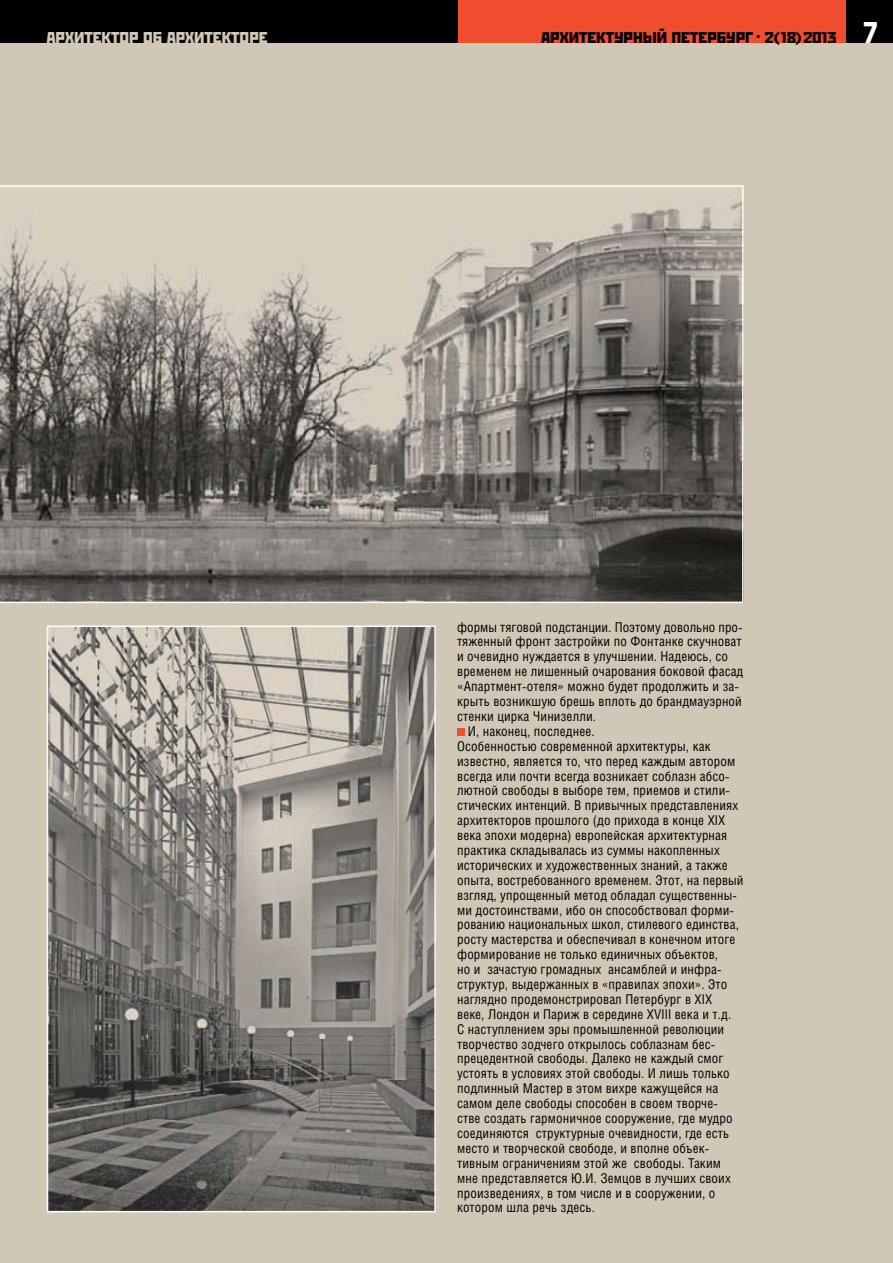
<style>
.page{position:relative;width:893px;height:1263px;background:#d1c7b6}
.page>*{position:absolute;margin:0;border:0;box-sizing:border-box;transform-origin:0 0}
.t1{font:19.95px "Stenberg C";color:#d1c7b6}
.t2{font:19.95px "Stenberg C";color:#000}
.t3{font:15.75px "Stenberg C";letter-spacing:-.015em;color:#000;scale:1.22 1}
.t4{font:13.5px "Helios Cond";letter-spacing:.01em;color:#000}
.s1{font-size:30px;color:#fff}
</style>
<div class="page">
<div style="left:457px;top:0;width:389px;height:43px;background:#f04e2f"></div>
<div style="left:0;top:0;width:457px;height:43px;background:#000"></div>
<div style="left:846px;top:0;width:47px;height:43px;background:#000"></div>
<img style="left:3px;top:194px;width:738px;height:406px">
<div style="left:457px;top:729px;width:7px;height:7px;background:#f04e2f"></div>
<img style="left:50px;top:628px;width:383px;height:581px">
<div style="left:47px;top:625px;width:389px;height:587px;border:2px solid #fff"></div>
<div style="left:0;top:185px;width:744px;height:418px;border:2px solid #fff"></div>
<h1 class="t1" style="left:47px;top:25px;width:222px">архитектор об архитекторе</h1>
<p class="t3" style="left:756px;top:28px;width:101px"><sup>.</sup> 2(18)2013 <span class="s1">7</span></p>
<h1 class="t2" style="left:541px;top:25px;width:213px">архитектурный петербург</h1>
<p class="t4" style="left:457px;top:619px;width:287px">формы тяговой подстанции. Поэтому довольно про-</p>
<p class="t4" style="left:457px;top:633px;width:286px">тяженный фронт застройки по Фонтанке скучноват</p>
<p class="t4" style="left:457px;top:648px;width:272px">и очевидно нуждается в улучшении. Надеюсь, со</p>
<p class="t4" style="left:457px;top:663px;width:288px">временем не лишенный очарования боковой фасад</p>
<p class="t4" style="left:457px;top:678px;width:283px">«Апартмент-отеля» можно будет продолжить и за-</p>
<p class="t4" style="left:457px;top:693px;width:286px">крыть возникшую брешь вплоть до брандмауэрной</p>
<p class="t4" style="left:457px;top:708px;width:140px">стенки цирка Чинизелли.</p>
<p class="t4" style="left:468px;top:723px;width:128px">И, наконец, последнее.</p>
<p class="t4" style="left:457px;top:738px;width:255px">Особенностью современной архитектуры, как</p>
<p class="t4" style="left:457px;top:753px;width:280px">известно, является то, что перед каждым автором</p>
<p class="t4" style="left:457px;top:768px;width:274px">всегда или почти всегда возникает соблазн абсо-</p>
<p class="t4" style="left:457px;top:782px;width:274px">лютной свободы в выборе тем, приемов и стили-</p>
<p class="t4" style="left:457px;top:797px;width:283px">стических интенций. В привычных представлениях</p>
<p class="t4" style="left:457px;top:812px;width:270px">архитекторов прошлого (до прихода в конце XIX</p>
<p class="t4" style="left:457px;top:827px;width:272px">века эпохи модерна) европейская архитектурная</p>
<p class="t4" style="left:457px;top:842px;width:264px">практика складывалась из суммы накопленных</p>
<p class="t4" style="left:457px;top:857px;width:272px">исторических и художественных знаний, а также</p>
<p class="t4" style="left:457px;top:872px;width:288px">опыта, востребованного временем. Этот, на первый</p>
<p class="t4" style="left:457px;top:887px;width:281px">взгляд, упрощенный метод обладал существенны-</p>
<p class="t4" style="left:457px;top:902px;width:278px">ми достоинствами, ибо он способствовал форми-</p>
<p class="t4" style="left:457px;top:916px;width:283px">рованию национальных школ, стилевого единства,</p>
<p class="t4" style="left:457px;top:931px;width:280px">росту мастерства и обеспечивал в конечном итоге</p>
<p class="t4" style="left:457px;top:946px;width:262px">формирование не только единичных объектов,</p>
<p class="t4" style="left:457px;top:961px;width:266px">но и зачастую громадных ансамблей и инфра-</p>
<p class="t4" style="left:457px;top:976px;width:272px">структур, выдержанных в «правилах эпохи». Это</p>
<p class="t4" style="left:457px;top:991px;width:257px">наглядно продемонстрировал Петербург в XIX</p>
<p class="t4" style="left:457px;top:1006px;width:276px">веке, Лондон и Париж в середине XVIII века и т.д.</p>
<p class="t4" style="left:457px;top:1021px;width:269px">С наступлением эры промышленной революции</p>
<p class="t4" style="left:457px;top:1036px;width:260px">творчество зодчего открылось соблазнам бес-</p>
<p class="t4" style="left:457px;top:1050px;width:268px">прецедентной свободы. Далеко не каждый смог</p>
<p class="t4" style="left:457px;top:1065px;width:274px">устоять в условиях этой свободы. И лишь только</p>
<p class="t4" style="left:457px;top:1080px;width:263px">подлинный Мастер в этом вихре кажущейся на</p>
<p class="t4" style="left:457px;top:1095px;width:262px">самом деле свободы способен в своем творче-</p>
<p class="t4" style="left:457px;top:1110px;width:277px">стве создать гармоничное сооружение, где мудро</p>
<p class="t4" style="left:457px;top:1125px;width:273px">соединяются структурные очевидности, где есть</p>
<p class="t4" style="left:457px;top:1140px;width:254px">место и творческой свободе, и вполне объек-</p>
<p class="t4" style="left:457px;top:1155px;width:265px">тивным ограничениям этой же свободы. Таким</p>
<p class="t4" style="left:457px;top:1170px;width:275px">мне представляется Ю.И. Земцов в лучших своих</p>
<p class="t4" style="left:457px;top:1184px;width:260px">произведениях, в том числе и в сооружении, о</p>
<p class="t4" style="left:457px;top:1199px;width:139px">котором шла речь здесь.</p>
</div>
